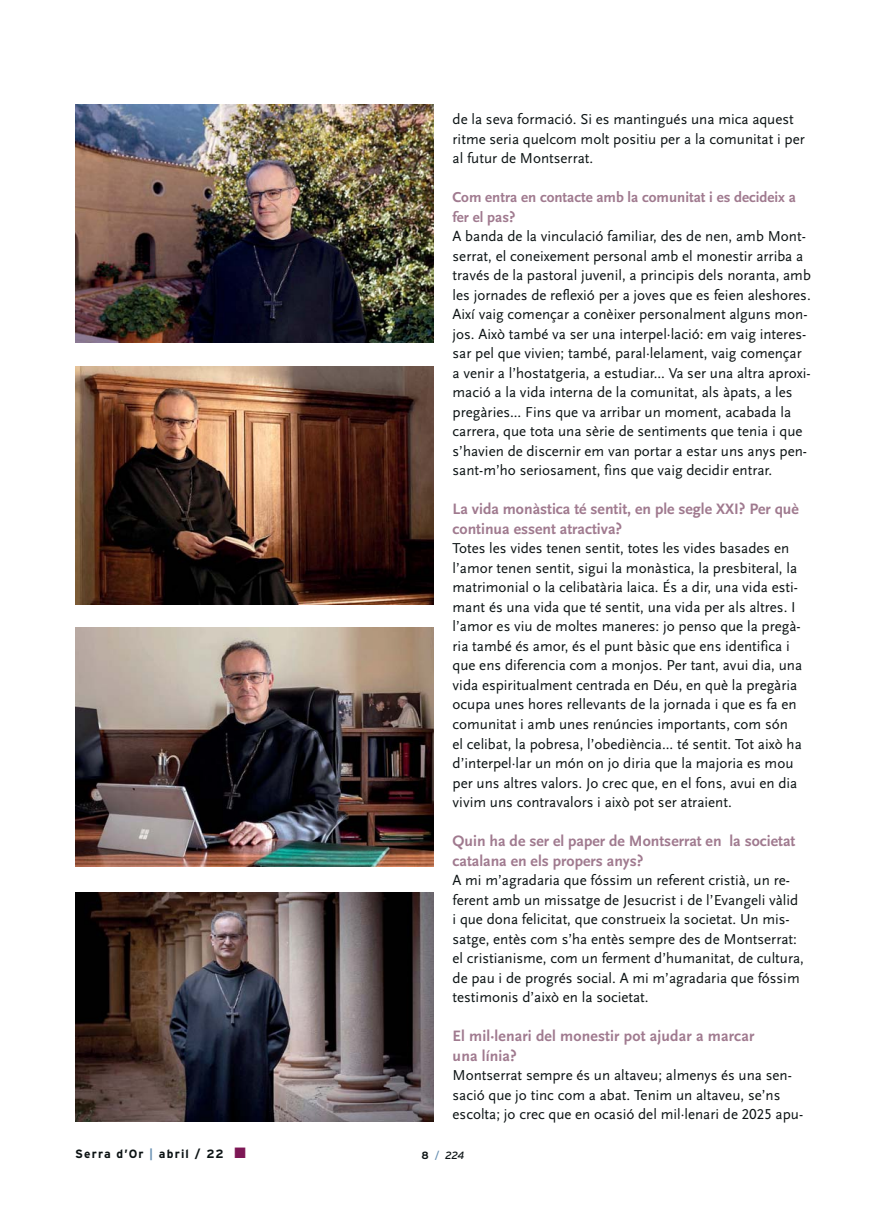
<style>
.page{position:relative;width:894px;height:1213px;background:#fff}
.page>*{position:absolute;margin:0;border:0;box-sizing:border-box;transform-origin:0 0}
.t1{font:15.75px/19.5px "Scala Sans Bold LF";color:#a07a8f}
.t2{font:15px/19.5px "Scala Sans Regular LF";color:#0c1314}
.t3{font:15px/19.5px "Scala Sans Bold LF";color:#a07a8f}
.t4{font:700 12px "Interstate";letter-spacing:.1em;color:#0c1314}
.t5{font:italic 10.5px "Interstate";color:#0c1314}
.s1{color:#6890b2}
.s2{font-weight:700;font-style:normal}
.s3{font-style:normal;color:#6890b2}
</style>
<div class="page">
<img style="left:75px;top:105px;width:358px;height:238px">
<img style="left:75px;top:366px;width:358px;height:239px">
<img style="left:75px;top:628px;width:358px;height:238px">
<img style="left:75px;top:892px;width:358px;height:229px">
<p class="t2" style="left:452px;top:111px;width:353px">de la seva formació. Si es mantingués una mica aquest ritme seria quelcom molt positiu per a la comunitat i per al futur de Montserrat.</p>
<p class="t3" style="left:452px;top:189px;width:345px">Com entra en contacte amb la comunitat i es decideix a fer el pas?</p>
<p class="t2" style="left:452px;top:228px;width:360px">A banda de la vinculació familiar, des de nen, amb Mont&shy;serrat, el coneixement personal amb el monestir arriba a través de la pastoral juvenil, a principis dels noranta, amb les jornades de reflexió per a joves que es feien aleshores.<br>Així vaig començar a conèixer personalment alguns mon&shy;jos. Això també va ser una interpel·lació: em vaig interes&shy;sar pel que vivien; també, paral·lelament, vaig començar a venir a l’hostatgeria, a estudiar... Va ser una altra aproxi&shy;mació a la vida interna de la comunitat, als àpats, a les pregàries... Fins que va arribar un moment, acabada la carrera, que tota una sèrie de sentiments que tenia i que s’havien de discernir em van portar a estar uns anys pen&shy;sant-m’ho seriosament, fins que vaig decidir entrar.</p>
<p class="t1" style="left:452px;top:501px;width:347px">La vida monàstica té sentit, en ple segle XXI? Per què continua essent atractiva?</p>
<p class="t2" style="left:452px;top:540px;width:351px">Totes les vides tenen sentit, totes les vides basades en l’amor tenen sentit, sigui la monàstica, la presbiteral, la matrimonial o la celibatària laica. És a dir, una vida esti&shy;mant és una vida que té sentit, una vida per als altres. I l’amor es viu de moltes maneres: jo penso que la pregà&shy;ria també és amor, és el punt bàsic que ens identifica i que ens diferencia com a monjos. Per tant, avui dia, una vida espiritualment centrada en Déu, en què la pregària ocupa unes hores rellevants de la jornada i que es fa en comunitat i amb unes renúncies importants, com són el celibat, la pobresa, l’obediència... té sentit. Tot això ha d’interpel·lar un món on jo diria que la majoria es mou per uns altres valors. Jo crec que, en el fons, avui en dia vivim uns contravalors i això pot ser atraient.</p>
<p class="t1" style="left:452px;top:832px;width:344px">Quin ha de ser el paper de Montserrat en la societat catalana en els propers anys?</p>
<p class="t2" style="left:452px;top:871px;width:353px">A mi m’agradaria que fóssim un referent cristià, un re&shy;ferent amb un missatge de Jesucrist i de l’Evangeli vàlid i que dona felicitat, que construeix la societat. Un mis&shy;satge, entès com s’ha entès sempre des de Montserrat: el cristianisme, com un ferment d’humanitat, de cultura, de pau i de progrés social. A mi m’agradaria que fóssim testimonis d’això en la societat.</p>
<p class="t1" style="left:452px;top:1027px;width:303px">El mil·lenari del monestir pot ajudar a marcar una línia?</p>
<p class="t2" style="left:452px;top:1066px;width:352px">Montserrat sempre és un altaveu; almenys és una sen&shy;sació que jo tinc com a abat. Tenim un altaveu, se’ns escolta; jo crec que en ocasió del mil·lenari de 2025 apu-</p>
<p class="t4" style="left:75px;top:1147px;width:150px">Serra d’Or <span class="s1">|</span> abril / 22</p>
<p class="t5" style="left:421px;top:1149px;width:45px"><span class="s2">8</span> <span class="s3">/</span> 224</p>
</div>
